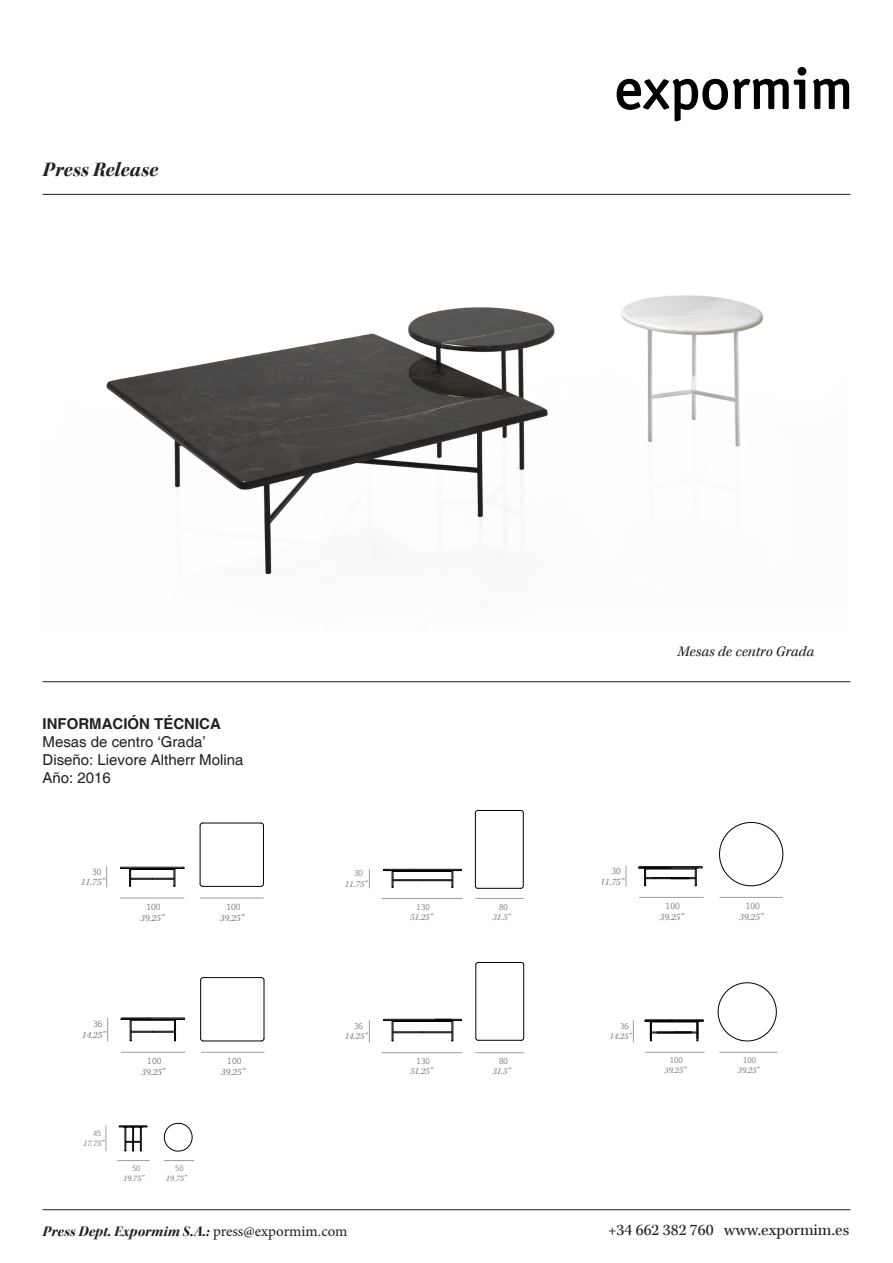
<style>
.page{position:relative;width:893px;height:1263px;background:#fff}
.page>*{position:absolute;margin:0;border:0;box-sizing:border-box;transform-origin:0 0}
.t1{font:21px "Kepler Std Bold It Subh";color:#231f20}
.t2{font:16.5px "Kepler Std";color:#231f20}
.t3{font:15px "Helvetica";color:#231f20}
.t4{font:15px "Kepler Std Bold It Subh";letter-spacing:-.005em;color:#231f20}
.t5{font:700 15px "Helvetica";color:#231f20}
.t6{font:italic 15px "Kepler Std";color:#231f20}
.t7{font:italic 9.9px "Kepler Std";color:#7c7b7b}
.t8{font:italic 9.3px "Kepler Std";color:#7c7b7b}
.t9{font:italic 9px "Kepler Std";color:#7c7b7b}
.t10{font:italic 8.7px "Kepler Std";color:#7c7b7b}
.t11{font:8.1px "Euphemia UCAS";color:#7c7b7b}
.t12{font:7.65px "Euphemia UCAS";color:#7c7b7b}
.t13{font:7.35px "Euphemia UCAS";color:#7c7b7b}
.t14{font:7.05px "Euphemia UCAS";color:#7c7b7b}
.s1{font-family:"Minion Pro"}
</style>
<div class="page">
<img style="left:43px;top:70px;width:805px;height:505px">
<hr style="left:43px;top:194px;width:807px;height:1px;background:#231f20">
<hr style="left:43px;top:1209px;width:807px;height:1px;background:#231f20">
<hr style="left:43px;top:681px;width:807px;height:1px;background:#231f20">
<svg style="left:617px;top:67px;width:189px;height:54px"></svg>
<svg style="left:813px;top:79px;width:36px;height:30px"></svg>
<svg style="left:106px;top:866px;width:1px;height:21px"></svg>
<hr style="left:120px;top:898px;width:64px;height:1px;background:#9d9d9c">
<hr style="left:200px;top:898px;width:63px;height:1px;background:#9d9d9c">
<svg style="left:120px;top:866px;width:65px;height:21px"></svg>
<svg style="left:199px;top:822px;width:65px;height:65px"></svg>
<svg style="left:369px;top:869px;width:1px;height:19px"></svg>
<hr style="left:382px;top:898px;width:80px;height:1px;background:#9d9d9c">
<hr style="left:475px;top:898px;width:49px;height:1px;background:#9d9d9c">
<svg style="left:383px;top:810px;width:141px;height:79px"></svg>
<svg style="left:626px;top:866px;width:1px;height:21px"></svg>
<hr style="left:639px;top:897px;width:65px;height:1px;background:#9d9d9c">
<hr style="left:720px;top:897px;width:63px;height:1px;background:#9d9d9c">
<svg style="left:638px;top:866px;width:65px;height:21px"></svg>
<svg style="left:719px;top:822px;width:65px;height:65px"></svg>
<svg style="left:107px;top:1018px;width:1px;height:23px"></svg>
<hr style="left:121px;top:1052px;width:64px;height:1px;background:#9d9d9c">
<hr style="left:201px;top:1052px;width:63px;height:1px;background:#9d9d9c">
<svg style="left:120px;top:1017px;width:65px;height:24px"></svg>
<hr style="left:203px;top:1041px;width:58px;height:1px;background:#000">
<svg style="left:200px;top:977px;width:65px;height:64px"></svg>
<svg style="left:369px;top:1019px;width:1px;height:23px"></svg>
<hr style="left:382px;top:1052px;width:80px;height:1px;background:#9d9d9c">
<hr style="left:475px;top:1052px;width:49px;height:1px;background:#9d9d9c">
<svg style="left:383px;top:961px;width:142px;height:81px"></svg>
<svg style="left:633px;top:1020px;width:1px;height:22px"></svg>
<hr style="left:645px;top:1052px;width:60px;height:1px;background:#9d9d9c">
<hr style="left:719px;top:1052px;width:58px;height:1px;background:#9d9d9c">
<svg style="left:644px;top:1019px;width:60px;height:22px"></svg>
<svg style="left:717px;top:982px;width:60px;height:59px"></svg>
<svg style="left:106px;top:1125px;width:1px;height:26px"></svg>
<hr style="left:117px;top:1160px;width:33px;height:1px;background:#9d9d9c">
<hr style="left:164px;top:1160px;width:30px;height:1px;background:#9d9d9c">
<svg style="left:118px;top:1125px;width:30px;height:26px"></svg>
<svg style="left:163px;top:1122px;width:30px;height:29px"></svg>
<p class="t1" style="left:43px;top:158px;width:117px">Press Release</p>
<p class="t5" style="left:43px;top:714px;width:180px">INFORMACIÓN TÉCNICA</p>
<p class="t3" style="left:43px;top:733px;width:165px">Mesas de centro ‘Grada’</p>
<p class="t3" style="left:43px;top:751px;width:202px">Diseño: Lievore Altherr Molina</p>
<p class="t3" style="left:43px;top:769px;width:70px">Año: 2016</p>
<p class="t11" style="left:92px;top:866px;width:11px">30</p>
<p class="t7" style="left:81px;top:876px;width:25px">11.75”</p>
<p class="t11" style="left:146px;top:901px;width:16px">100</p>
<p class="t7" style="left:140px;top:912px;width:25px">39.25”</p>
<p class="t11" style="left:226px;top:901px;width:16px">100</p>
<p class="t7" style="left:220px;top:912px;width:25px">39.25”</p>
<p class="t11" style="left:93px;top:1018px;width:11px">36</p>
<p class="t7" style="left:82px;top:1029px;width:25px">14.25”</p>
<p class="t11" style="left:147px;top:1055px;width:16px">100</p>
<p class="t7" style="left:141px;top:1066px;width:25px">39.25”</p>
<p class="t14" style="left:93px;top:1128px;width:10px">45</p>
<p class="t10" style="left:83px;top:1138px;width:22px">17.75”</p>
<p class="t14" style="left:132px;top:1163px;width:10px">50</p>
<p class="t10" style="left:123px;top:1173px;width:22px">19.75”</p>
<p class="t14" style="left:175px;top:1163px;width:10px">50</p>
<p class="t10" style="left:166px;top:1173px;width:22px">19.75”</p>
<p class="t11" style="left:227px;top:1055px;width:16px">100</p>
<p class="t7" style="left:221px;top:1066px;width:25px">39.25”</p>
<p class="t12" style="left:354px;top:868px;width:10px">30</p>
<p class="t8" style="left:345px;top:878px;width:24px">11.75”</p>
<p class="t12" style="left:354px;top:1020px;width:10px">36</p>
<p class="t8" style="left:345px;top:1031px;width:24px">14.25”</p>
<p class="t12" style="left:417px;top:901px;width:15px">130</p>
<p class="t8" style="left:410px;top:912px;width:24px">51.25”</p>
<p class="t12" style="left:417px;top:1055px;width:15px">130</p>
<p class="t8" style="left:410px;top:1066px;width:24px">51.25”</p>
<p class="t12" style="left:499px;top:901px;width:10px">80</p>
<p class="t8" style="left:492px;top:912px;width:20px">31.5”</p>
<p class="t12" style="left:499px;top:1055px;width:10px">80</p>
<p class="t8" style="left:492px;top:1066px;width:20px">31.5”</p>
<p class="t6" style="left:677px;top:643px;width:138px">Mesas de centro Grada</p>
<p class="t11" style="left:611px;top:865px;width:11px">30</p>
<p class="t7" style="left:600px;top:876px;width:25px">11.75”</p>
<p class="t11" style="left:666px;top:900px;width:16px">100</p>
<p class="t7" style="left:659px;top:911px;width:25px">39.25”</p>
<p class="t13" style="left:620px;top:1021px;width:10px">36</p>
<p class="t9" style="left:609px;top:1031px;width:23px">14.25”</p>
<p class="t13" style="left:670px;top:1055px;width:14px">100</p>
<p class="t9" style="left:664px;top:1065px;width:23px">39.25”</p>
<p class="t11" style="left:746px;top:900px;width:16px">100</p>
<p class="t7" style="left:739px;top:911px;width:25px">39.25”</p>
<p class="t13" style="left:743px;top:1055px;width:14px">100</p>
<p class="t9" style="left:737px;top:1065px;width:23px">39.25”</p>
<p class="t4" style="left:43px;top:1223px;width:306px">Press Dept. Expormim S.A.: <span class="s1">press@expormim.com</span></p>
<p class="t2" style="left:608px;top:1220px;width:243px">+34 662 382 760 www.expormim.es</p>
</div>
